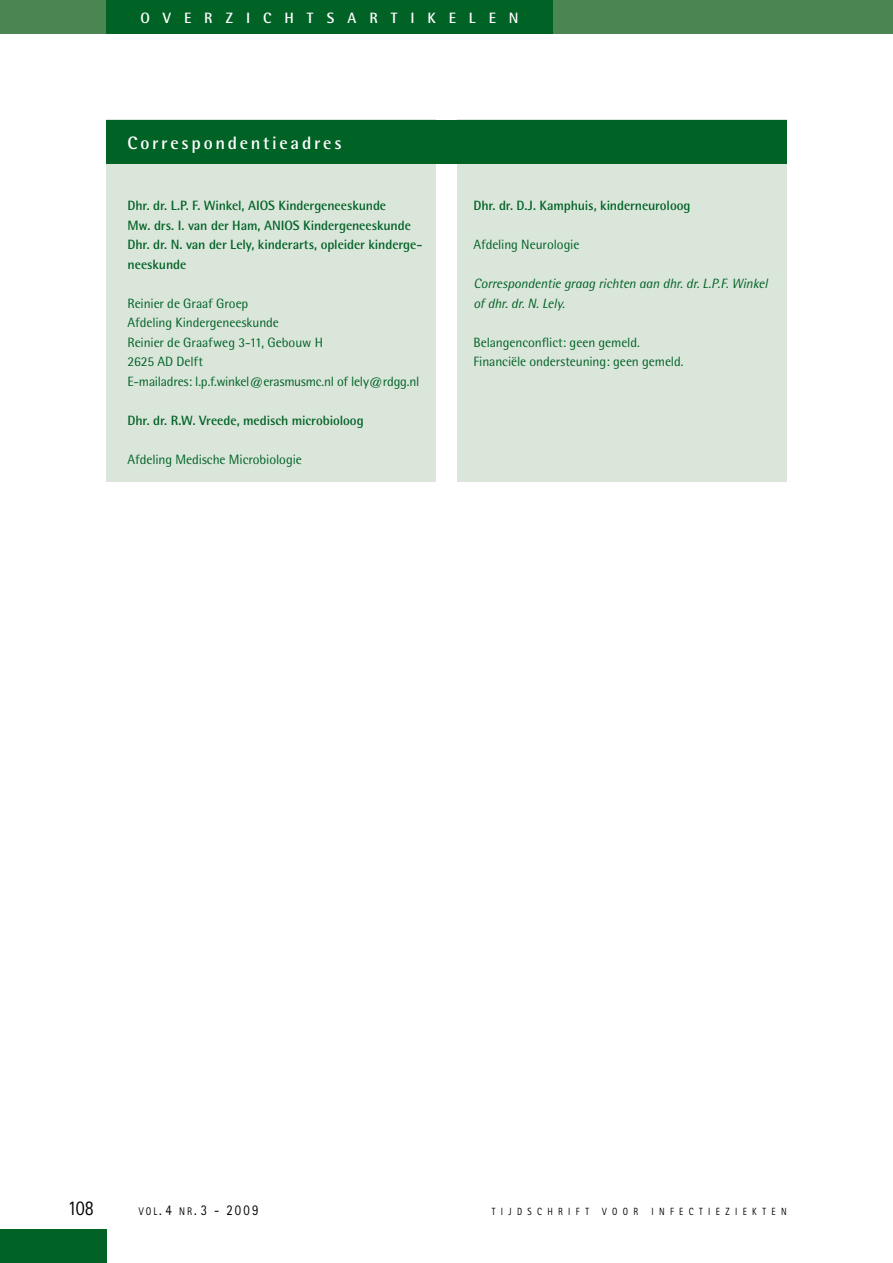
<style>
.page{position:relative;width:893px;height:1263px;background:#fff}
.page>*{position:absolute;margin:0;border:0;box-sizing:border-box;transform-origin:0 0}
.t1{font:21px "Rotis Sans Serif";color:#000;scale:.85 1}
.t2{font:700 18px "Rotis Semi Sans";letter-spacing:.15em;color:#fff}
.t3{font:700 15px "Rotis Semi Sans";letter-spacing:.87em;color:#fff}
.t4{font:14.85px "Rotis Sans Serif";color:#000;scale:.85 1}
.t5{font:13.5px/19.5px "Rotis Semi Sans";letter-spacing:-.01em;color:#006225}
.t6{font:700 13.5px/19.5px "Rotis Semi Sans";letter-spacing:-.01em;color:#006225}
.t7{font:italic 13.5px/19.5px "Rotis Semi Sans";letter-spacing:-.01em;color:#006225}
.t8{font:10.5px "Rotis Sans Serif";letter-spacing:.6em;color:#000;scale:.85 1}
.s1{font-size:11.1px}
</style>
<div class="page">
<div style="left:0;top:0;width:893px;height:34px;background:#4b8552"></div>
<div style="left:106px;top:0;width:447px;height:34px;background:#006225"></div>
<div style="left:0;top:1229px;width:106px;height:34px;background:#006225"></div>
<div style="left:106px;top:119px;width:330px;height:363px;background:#dbe6db"></div>
<div style="left:457px;top:119px;width:330px;height:363px;background:#dbe6db"></div>
<div style="left:106px;top:120px;width:681px;height:44px;background:#006225"></div>
<p class="t3" style="left:141px;top:8px;width:184px">Overzi chtsa</p>
<p class="t3" style="left:369px;top:8px;width:39px">r tike</p>
<p class="t3" style="left:469px;top:8px;width:51px">len</p>
<h2 class="t2" style="left:128px;top:132px;width:216px">Correspondentieadres</h2>
<p class="t6" style="left:128px;top:195px;width:296px">Dhr. dr. L.P. F. Winkel, AIOS Kindergeneeskunde<br>Mw. drs. I. van der Ham, AN IOS Kindergeneeskunde Dhr. dr. N . van der Lely, kinderarts, opleider kinderge&shy;neeskunde</p>
<p class="t5" style="left:128px;top:293px;width:293px">Reinier de Graaf Groep<br>Afdeling Kindergeneeskunde<br>Reinier de Graafweg 3-11, Gebouw H<br>2625 AD Delft<br>E-mailadres: l.p.f.winkel@erasmusmc.nl of lely@rdgg.nl</p>
<p class="t6" style="left:128px;top:410px;width:238px">Dhr. dr. R.W. Vreede, medisch microbioloog</p>
<p class="t5" style="left:128px;top:449px;width:176px">Afdeling Medische Microbiologie</p>
<p class="t6" style="left:473px;top:195px;width:219px">Dhr. dr. D.J. Kamphuis, kinderneuroloog</p>
<p class="t5" style="left:473px;top:235px;width:108px">Afdeling Neurologie</p>
<p class="t7" style="left:473px;top:273px;width:296px">Correspondentie graag richten aan dhr. dr. L.P.F. Winkel of dhr. dr. N. Lely.</p>
<p class="t5" style="left:473px;top:332px;width:212px">Belangenconflict: geen gemeld.<br>Financiële ondersteuning: geen gemeld.</p>
<h1 class="t1" style="left:68px;top:1195px;width:32px">108</h1>
<p class="t4" style="left:139px;top:1201px;width:142px"><span class="s1">VOL</span> .4 <span class="s1">NR</span>.3 - 2009</p>
<p class="t8" style="left:492px;top:1205px;width:116px">TIJDSCHRIFT</p>
<p class="t8" style="left:602px;top:1205px;width:44px">VOOR</p>
<p class="t8" style="left:652px;top:1205px;width:160px">INFECTIEZIEKTEN</p>
</div>
